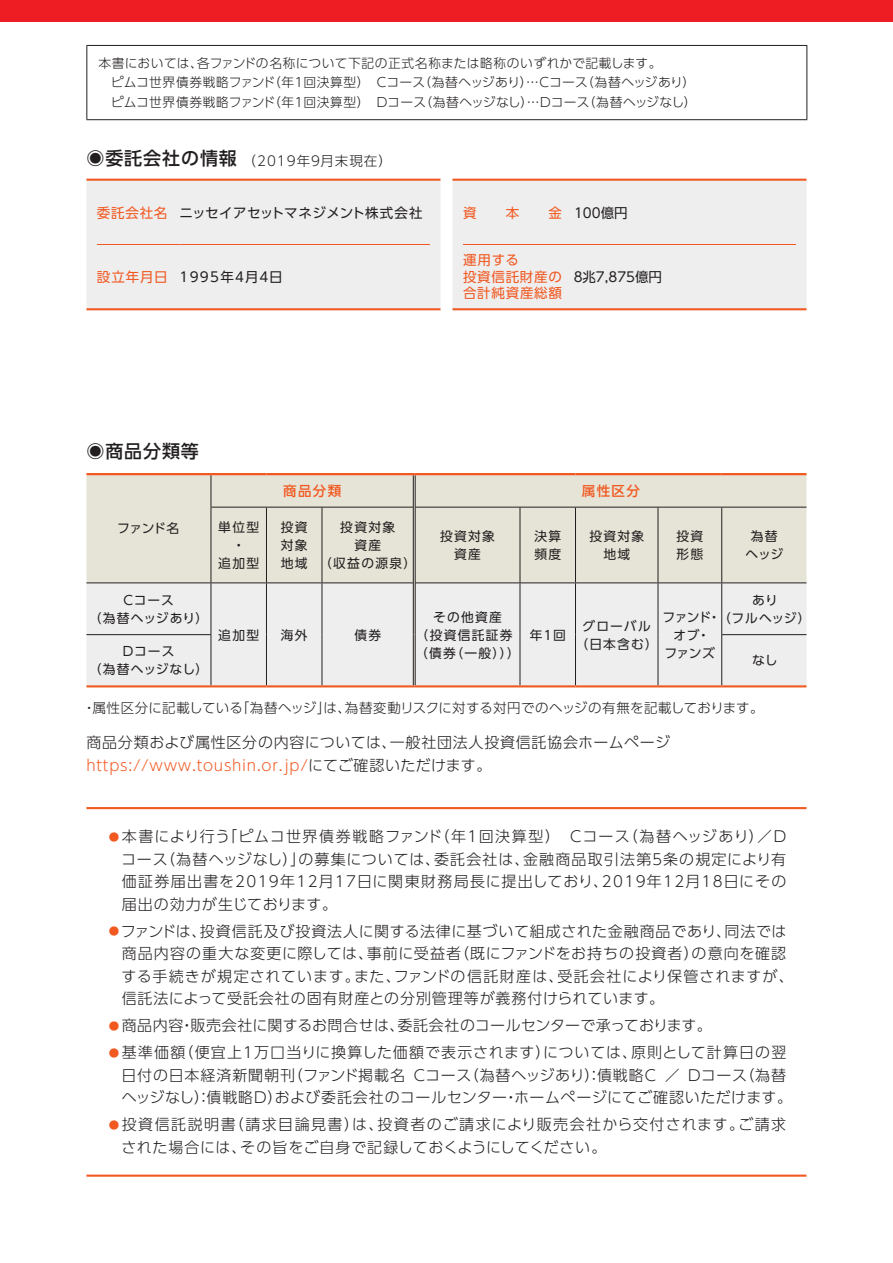
<style>
.page{position:relative;width:893px;height:1263px;background:#fff}
.page>*{position:absolute;margin:0;border:0;box-sizing:border-box;transform-origin:0 0}
.t1{font:500 18px "UD Shin Go Pro";letter-spacing:.05em;color:#231f20}
.t2{font:300 15px/22.5px "UD Shin Go Pro";letter-spacing:.05em;color:#231f20}
.t3{font:300 15px "UD Shin Go Pro";letter-spacing:.02em;color:#231f20}
.t4{font:300 13.5px "UD Shin Go Pro";letter-spacing:.025em;color:#231f20}
.t5{font:13.5px "UD Shin Go Pro";letter-spacing:.035em;color:#231f20}
.t6{font:300 13.5px "UD Shin Go Pro";letter-spacing:.075em;color:#231f20}
.t7{font:13.5px/16.5px "UD Shin Go Pro";letter-spacing:.055em;color:#f15921}
.t8{font:13.5px "UD Shin Go Pro";letter-spacing:.015em;color:#231f20}
.t9{font:13.5px "UD Shin Go Pro";letter-spacing:.065em;color:#231f20}
.t10{font:500 13.5px "UD Shin Go Pro";letter-spacing:.1em;color:#f15921}
.t11{font:300 12.75px/19.5px "UD Shin Go Pro";letter-spacing:.02em;color:#231f20}
.t12{font:12.75px/18px "UD Shin Go Pro";letter-spacing:.1em;color:#231f20;text-align:center}
.t13{font:12.75px/18px "UD Shin Go Pro";letter-spacing:.07em;color:#231f20;text-align:center}
.t14{font:12.75px/18px "UD Shin Go Pro";letter-spacing:-.04em;color:#231f20;text-align:center}
.s1{font-weight:500;font-size:18px}
.s2{color:#f15921}
.s3{font-size:10.5px;color:#f15921}
</style>
<div class="page">
<div style="left:0;top:0;width:893px;height:21px;background:#ee1d23"></div>
<div style="left:87px;top:180px;width:719px;height:129px;background:#eeeeef"></div>
<hr style="left:86px;top:179px;width:354px;height:2px;background:#f15921">
<hr style="left:86px;top:308px;width:354px;height:2px;background:#f15921">
<hr style="left:452px;top:179px;width:354px;height:2px;background:#f15921">
<hr style="left:452px;top:308px;width:354px;height:2px;background:#f15921">
<hr style="left:97px;top:244px;width:82px;height:1px;background:#f15921">
<hr style="left:179px;top:244px;width:251px;height:1px;background:#f15921">
<hr style="left:463px;top:244px;width:111px;height:1px;background:#f15921">
<hr style="left:574px;top:244px;width:222px;height:1px;background:#f15921">
<div style="left:86px;top:475px;width:720px;height:107px;background:#e6e4d7"></div>
<div style="left:86px;top:583px;width:720px;height:102px;background:#eeeeef"></div>
<hr style="left:413px;top:475px;width:2px;height:32px;background:#ece9df">
<hr style="left:413px;top:507px;width:2px;height:76px;background:#ece9df">
<hr style="left:413px;top:583px;width:2px;height:52px;background:#ece9df">
<hr style="left:413px;top:635px;width:2px;height:50px;background:#ece9df">
<hr style="left:211px;top:507px;width:55px;height:1px;background:#231f20">
<hr style="left:266px;top:507px;width:56px;height:1px;background:#231f20">
<hr style="left:266px;top:507px;width:1px;height:75px;background:#231f20">
<hr style="left:322px;top:507px;width:91px;height:1px;background:#231f20">
<hr style="left:322px;top:507px;width:1px;height:75px;background:#231f20">
<hr style="left:415px;top:507px;width:105px;height:1px;background:#231f20">
<hr style="left:520px;top:507px;width:55px;height:1px;background:#231f20">
<hr style="left:520px;top:507px;width:1px;height:75px;background:#231f20">
<hr style="left:575px;top:507px;width:83px;height:1px;background:#231f20">
<hr style="left:575px;top:507px;width:1px;height:75px;background:#231f20">
<hr style="left:658px;top:507px;width:64px;height:1px;background:#231f20">
<hr style="left:658px;top:507px;width:1px;height:75px;background:#231f20">
<hr style="left:722px;top:507px;width:84px;height:1px;background:#231f20">
<hr style="left:721px;top:507px;width:1px;height:75px;background:#231f20">
<hr style="left:86px;top:582px;width:125px;height:1px;background:#231f20">
<hr style="left:211px;top:582px;width:55px;height:1px;background:#231f20">
<hr style="left:266px;top:582px;width:56px;height:1px;background:#231f20">
<hr style="left:266px;top:583px;width:1px;height:52px;background:#231f20">
<hr style="left:322px;top:582px;width:91px;height:1px;background:#231f20">
<hr style="left:322px;top:583px;width:1px;height:52px;background:#231f20">
<hr style="left:415px;top:582px;width:105px;height:1px;background:#231f20">
<hr style="left:520px;top:582px;width:55px;height:1px;background:#231f20">
<hr style="left:520px;top:583px;width:1px;height:52px;background:#231f20">
<hr style="left:575px;top:582px;width:83px;height:1px;background:#231f20">
<hr style="left:575px;top:583px;width:1px;height:52px;background:#231f20">
<hr style="left:658px;top:582px;width:64px;height:1px;background:#231f20">
<hr style="left:658px;top:583px;width:1px;height:52px;background:#231f20">
<hr style="left:722px;top:582px;width:84px;height:1px;background:#231f20">
<hr style="left:721px;top:583px;width:1px;height:51px;background:#231f20">
<hr style="left:266px;top:635px;width:1px;height:50px;background:#231f20">
<hr style="left:322px;top:635px;width:1px;height:50px;background:#231f20">
<hr style="left:520px;top:635px;width:1px;height:50px;background:#231f20">
<hr style="left:575px;top:635px;width:1px;height:50px;background:#231f20">
<hr style="left:658px;top:635px;width:1px;height:50px;background:#231f20">
<hr style="left:721px;top:635px;width:1px;height:50px;background:#231f20">
<hr style="left:413px;top:475px;width:1px;height:32px;background:#231f20">
<hr style="left:415px;top:475px;width:1px;height:32px;background:#231f20">
<hr style="left:413px;top:507px;width:1px;height:76px;background:#231f20">
<hr style="left:415px;top:507px;width:1px;height:76px;background:#231f20">
<hr style="left:413px;top:583px;width:1px;height:52px;background:#231f20">
<hr style="left:415px;top:583px;width:1px;height:52px;background:#231f20">
<hr style="left:413px;top:635px;width:1px;height:50px;background:#231f20">
<hr style="left:415px;top:635px;width:1px;height:50px;background:#231f20">
<hr style="left:86px;top:634px;width:125px;height:1px;background:#231f20">
<hr style="left:721px;top:634px;width:85px;height:1px;background:#231f20">
<hr style="left:211px;top:475px;width:1px;height:32px;background:#231f20">
<hr style="left:211px;top:507px;width:1px;height:75px;background:#231f20">
<hr style="left:211px;top:583px;width:1px;height:51px;background:#231f20">
<hr style="left:211px;top:635px;width:1px;height:50px;background:#231f20">
<hr style="left:86px;top:473px;width:125px;height:2px;background:#f15921">
<hr style="left:211px;top:473px;width:55px;height:2px;background:#f15921">
<hr style="left:266px;top:473px;width:56px;height:2px;background:#f15921">
<hr style="left:322px;top:473px;width:92px;height:2px;background:#f15921">
<hr style="left:414px;top:473px;width:106px;height:2px;background:#f15921">
<hr style="left:520px;top:473px;width:55px;height:2px;background:#f15921">
<hr style="left:575px;top:473px;width:83px;height:2px;background:#f15921">
<hr style="left:658px;top:473px;width:64px;height:2px;background:#f15921">
<hr style="left:722px;top:473px;width:84px;height:2px;background:#f15921">
<hr style="left:211px;top:685px;width:55px;height:2px;background:#f15921">
<hr style="left:266px;top:685px;width:56px;height:2px;background:#f15921">
<hr style="left:322px;top:685px;width:92px;height:2px;background:#f15921">
<hr style="left:414px;top:685px;width:106px;height:2px;background:#f15921">
<hr style="left:520px;top:685px;width:55px;height:2px;background:#f15921">
<hr style="left:575px;top:685px;width:83px;height:2px;background:#f15921">
<hr style="left:658px;top:685px;width:64px;height:2px;background:#f15921">
<hr style="left:86px;top:685px;width:125px;height:2px;background:#f15921">
<hr style="left:722px;top:685px;width:84px;height:2px;background:#f15921">
<hr style="left:86px;top:807px;width:720px;height:2px;background:#f15921">
<hr style="left:86px;top:1174px;width:720px;height:3px;background:#f15921">
<hr style="left:86px;top:45px;width:721px;height:1px;background:#231f20">
<hr style="left:86px;top:46px;width:1px;height:73px;background:#231f20">
<hr style="left:806px;top:46px;width:1px;height:73px;background:#231f20">
<hr style="left:86px;top:119px;width:721px;height:1px;background:#231f20">
<p class="t11" style="left:111px;top:53px;width:587px;text-indent:-12px">本書においては、各ファンドの名称について下記の正式名称または略称のいずれかで記載します。<br>ピムコ世界債券戦略ファンド（年１回決算型）　Cコース（為替ヘッジあり）…Cコース（為替ヘッジあり）ピムコ世界債券戦略ファンド（年１回決算型）　Dコース（為替ヘッジなし）…Dコース（為替ヘッジなし）</p>
<p class="t6" style="left:86px;top:150px;width:307px"><span class="s1">◉委託会社の情報</span>（2019年９月末現在）</p>
<p class="t5" style="left:97px;top:201px;width:327px"><span class="s2">委託会社名</span> ニッセイアセットマネジメント株式会社</p>
<p class="t9" style="left:97px;top:266px;width:187px"><span class="s2">設立年月日</span> 1995年４月４日</p>
<p class="t7" style="left:463px;top:204px;width:15px">資</p>
<p class="t7" style="left:506px;top:204px;width:15px">本</p>
<p class="t8" style="left:548px;top:201px;width:81px"><span class="s2">金</span> 100億円</p>
<p class="t7" style="left:463px;top:251px;width:101px">運用する<br>投資信託財産の合計純資産総額</p>
<p class="t8" style="left:571px;top:266px;width:92px">８兆7,875億円</p>
<p class="t1" style="left:86px;top:437px;width:114px">◉商品分類等</p>
<p class="t12" style="left:117px;top:519px;width:63px">ファンド名</p>
<p class="t10" style="left:283px;top:480px;width:60px">商品分類</p>
<p class="t10" style="left:582px;top:480px;width:60px">属性区分</p>
<p class="t12" style="left:218px;top:518px;width:42px">単位型・<br>追加型</p>
<p class="t12" style="left:281px;top:518px;width:28px;text-align:justify">投資対象地域</p>
<p class="t12" style="left:319px;top:518px;width:98px">投資対象<br>資産<br>（収益の源泉）</p>
<p class="t12" style="left:440px;top:527px;width:56px">投資対象資産</p>
<p class="t12" style="left:534px;top:527px;width:28px;text-align:left">決算頻度</p>
<p class="t12" style="left:589px;top:527px;width:56px">投資対象地域</p>
<p class="t12" style="left:676px;top:527px;width:28px;text-align:left">投資形態</p>
<p class="t12" style="left:746px;top:527px;width:39px">為替ヘッジ</p>
<p class="t12" style="left:718px;top:590px;width:94px">あり<br>（フルヘッジ）</p>
<p class="t13" style="left:89px;top:590px;width:121px">Cコース<br>（為替ヘッジあり）</p>
<p class="t12" style="left:415px;top:607px;width:106px">その他資産<br>（投資信託証券（債券（一般）））</p>
<p class="t12" style="left:530px;top:625px;width:37px">年１回</p>
<p class="t12" style="left:576px;top:616px;width:84px">グローバル（日本含む）</p>
<p class="t14" style="left:662px;top:607px;width:60px">ファンド・オブ・<br>ファンズ</p>
<p class="t12" style="left:218px;top:625px;width:42px">追加型</p>
<p class="t12" style="left:281px;top:625px;width:28px">海外</p>
<p class="t12" style="left:354px;top:625px;width:28px">債券</p>
<p class="t13" style="left:89px;top:642px;width:121px">Dコース<br>（為替ヘッジなし）</p>
<p class="t12" style="left:752px;top:651px;width:27px">なし</p>
<p class="t4" style="left:82px;top:696px;width:683px">・属性区分に記載している「為替ヘッジ」は、為替変動リスクに対する対円でのヘッジの有無を記載しております。</p>
<p class="t2" style="left:86px;top:731px;width:585px">商品分類および属性区分の内容については、一般社団法人投資信託協会ホームページ<span class="s2">https://www.toushin.or.jp/</span>にてご確認いただけます。</p>
<p class="t2" style="left:121px;top:825px;width:667px;text-align:justify;text-indent:-12px"><span class="s3">●</span> 本書により行う「ピムコ世界債券戦略ファンド（年１回決算型）　Cコース（為替ヘッジあり）／Dコース（為替ヘッジなし）」の募集については、委託会社は、金融商品取引法第５条の規定により有価証券届出書を2019年12月17日に関東財務局長に提出しており、2019年12月18日にその届出の効力が生じております。</p>
<p class="t2" style="left:121px;top:919px;width:674px;text-indent:-13px"><span class="s3">●</span>ファンドは、投資信託及び投資法人に関する法律に基づいて組成された金融商品であり、同法では商品内容の重大な変更に際しては、事前に受益者（既にファンドをお持ちの投資者）の意向を確認する手続きが規定されています。また、ファンドの信託財産は、受託会社により保管されますが、信託法によって受託会社の固有財産との分別管理等が義務付けられています。</p>
<p class="t3" style="left:109px;top:1013px;width:604px"><span class="s3">●</span> 商品内容・販売会社に関するお問合せは、委託会社のコールセンターで承っております。</p>
<p class="t2" style="left:121px;top:1041px;width:672px;text-indent:-12px"><span class="s3">●</span> 基準価額（便宜上１万口当りに換算した価額で表示されます）については、原則として計算日の翌日付の日本経済新聞朝刊（ファンド掲載名 Cコース（為替ヘッジあり）：債戦略C ／ Dコース（為替ヘッジなし）：債戦略D）および委託会社のコールセンター・ホームページにてご確認いただけます。</p>
<p class="t2" style="left:121px;top:1113px;width:666px;text-indent:-12px"><span class="s3">●</span> 投資信託説明書（請求目論見書）は、投資者のご請求により販売会社から交付されます。ご請求された場合には、その旨をご自身で記録しておくようにしてください。</p>
</div>
